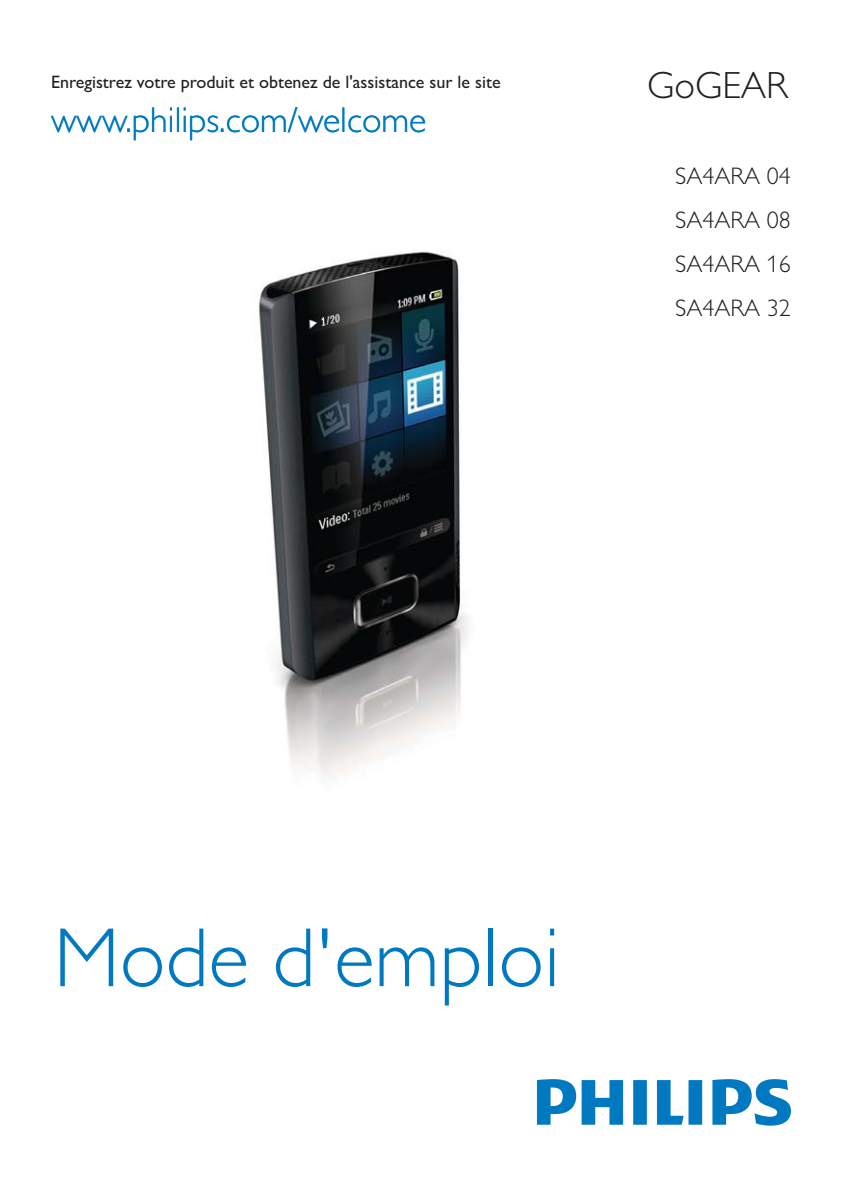
<style>
.page{position:relative;width:842px;height:1191px;background:#fff}
.page>*{position:absolute;margin:0;border:0;box-sizing:border-box;transform-origin:0 0}
.t1{font:84.4px "Gill Sans Alt One WGL Light";color:#0079c1}
.t2{font:38px "Gill Sans Alt One WGL Light";color:#231f20}
.t3{font:36px "Gill Sans Alt One WGL Light";color:#0079c1}
.t4{font:24px/44px "Gill Sans Alt One WGL Light";color:#231f20;text-align:justify}
.t5{font:18px "Gill Sans Alt One WGL";color:#231f20}
</style>
<div class="page">
<img style="left:259px;top:251px;width:209px;height:527px">
<svg style="left:537px;top:1079px;width:254px;height:46px"></svg>
<p class="t5" style="left:51px;top:76px;width:451px">Enregistrez votre produit et obtenez de l'assistance sur le site</p>
<h3 class="t3" style="left:51px;top:107px;width:377px">www.philips.com/welcome</h3>
<h2 class="t2" style="left:647px;top:72px;width:142px">GoGEAR</h2>
<h3 class="t4" style="left:675px;top:157px;width:117px">SA4ARA 04<br>SA4ARA 08<br>SA4ARA 16<br>SA4ARA 32</h3>
<h1 class="t1" style="left:54px;top:928px;width:508px">Mode d'emploi</h1>
</div>
